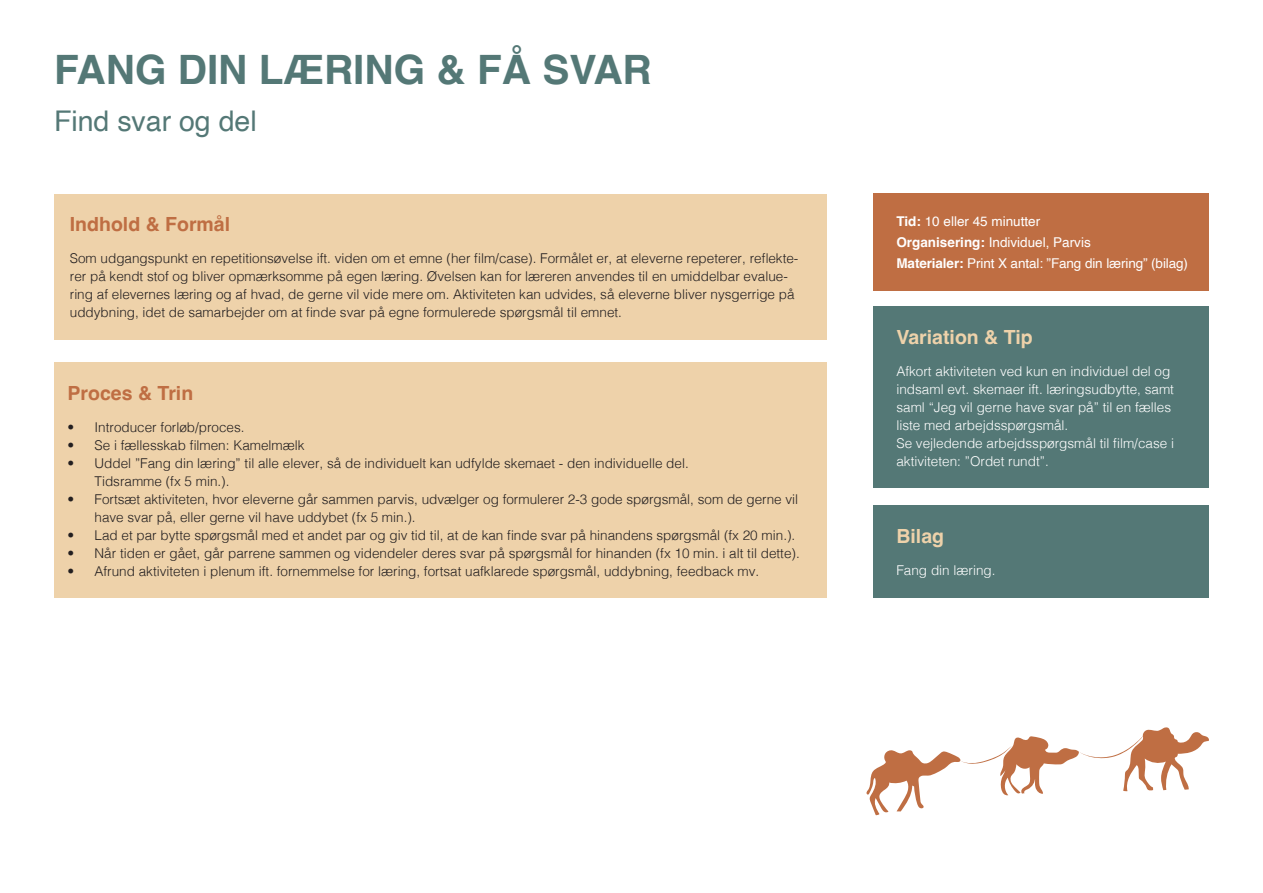
<style>
.page{position:relative;width:1263px;height:893px;background:#fff}
.page>*{position:absolute;margin:0;border:0;box-sizing:border-box;transform-origin:0 0}
.t1{font:700 40.5px "Helvetica";color:#547876}
.t2{font:28.5px "Helvetica";color:#547876}
.t3{font:700 19.5px "Helvetica";color:#bf6e43}
.t4{font:700 19.5px "Helvetica";color:#eed2aa}
.t5{font:300 13.5px/18px "Helvetica";color:#231f20}
.t6{font:300 13.5px/18px "Helvetica";color:#fff}
.t7{font:13.5px "Helvetica";color:#fff}
.s1{font-weight:700}
</style>
<div class="page">
<div style="left:874px;top:194px;width:335px;height:97px;background:#bf6e43"></div>
<div style="left:54px;top:194px;width:772px;height:146px;background:#eed2aa"></div>
<div style="left:874px;top:306px;width:335px;height:182px;background:#547876"></div>
<div style="left:874px;top:505px;width:335px;height:93px;background:#547876"></div>
<div style="left:54px;top:362px;width:772px;height:236px;background:#eed2aa"></div>
<svg style="left:866px;top:727px;width:343px;height:88px"></svg>
<p class="t1" style="left:54px;top:45px;width:599px">FANG DIN LÆRING &amp; FÅ SVAR</p>
<p class="t2" style="left:54px;top:99px;width:204px">Find svar og del</p>
<p class="t3" style="left:70px;top:212px;width:162px">Indhold &amp; Formål</p>
<p class="t5" style="left:70px;top:249px;width:730px">Som udgangspunkt en repetitionsøvelse ift. viden om et emne (her film/case). Formålet er, at eleverne repeterer, reflekte&shy;rer på kendt stof og bliver opmærksomme på egen læring. Øvelsen kan for læreren anvendes til en umiddelbar evalue&shy;ring af elevernes læring og af hvad, de gerne vil vide mere om. Aktiviteten kan udvides, så eleverne bliver nysgerrige på uddybning, idet de samarbejder om at finde svar på egne formulerede spørgsmål til emnet.</p>
<p class="t3" style="left:68px;top:381px;width:127px">Proces &amp; Trin</p>
<p class="t5" style="left:68px;top:417px;width:179px">• Introducer forløb/proces.</p>
<p class="t5" style="left:68px;top:435px;width:239px">• Se i fællesskab filmen: Kamelmælk</p>
<p class="t5" style="left:95px;top:453px;width:596px;text-indent:-27px">• Uddel ”Fang din læring” til alle elever, så de individuelt kan udfylde skemaet - den individuelle del.<br>Tidsramme (fx 5 min.).</p>
<p class="t5" style="left:95px;top:489px;width:705px;text-indent:-27px">• Fortsæt aktiviteten, hvor eleverne går sammen parvis, udvælger og formulerer 2-3 gode spørgsmål, som de gerne vil have svar på, eller gerne vil have uddybet (fx 5 min.).</p>
<p class="t5" style="left:68px;top:525px;width:729px">• Lad et par bytte spørgsmål med et andet par og giv tid til, at de kan finde svar på hinandens spørgsmål (fx 20 min.).</p>
<p class="t5" style="left:68px;top:543px;width:734px">• Når tiden er gået, går parrene sammen og videndeler deres svar på spørgsmål for hinanden (fx 10 min. i alt til dette).</p>
<p class="t5" style="left:68px;top:561px;width:693px">• Afrund aktiviteten i plenum ift. fornemmelse for læring, fortsat uafklarede spørgsmål, uddybning, feedback mv.</p>
<p class="t7" style="left:896px;top:211px;width:145px"><span class="s1">Tid:</span> 10 eller 45 minutter</p>
<p class="t7" style="left:896px;top:232px;width:196px"><span class="s1">Organisering:</span> Individuel, Parvis</p>
<p class="t7" style="left:896px;top:253px;width:293px"><span class="s1">Materialer:</span> Print X antal: ”Fang din læring” (bilag)</p>
<p class="t4" style="left:896px;top:325px;width:138px">Variation &amp; Tip</p>
<p class="t6" style="left:896px;top:361px;width:279px">Afkort aktiviteten ved kun en individuel del og indsaml evt. skemaer ift. læringsudbytte, samt saml “Jeg vil gerne have svar på” til en fælles liste med arbejdsspørgsmål.</p>
<p class="t6" style="left:896px;top:433px;width:279px">Se vejledende arbejdsspørgsmål til film/case i aktiviteten: ”Ordet rundt”.</p>
<p class="t4" style="left:896px;top:524px;width:49px">Bilag</p>
<p class="t6" style="left:896px;top:560px;width:101px">Fang din læring.</p>
</div>
